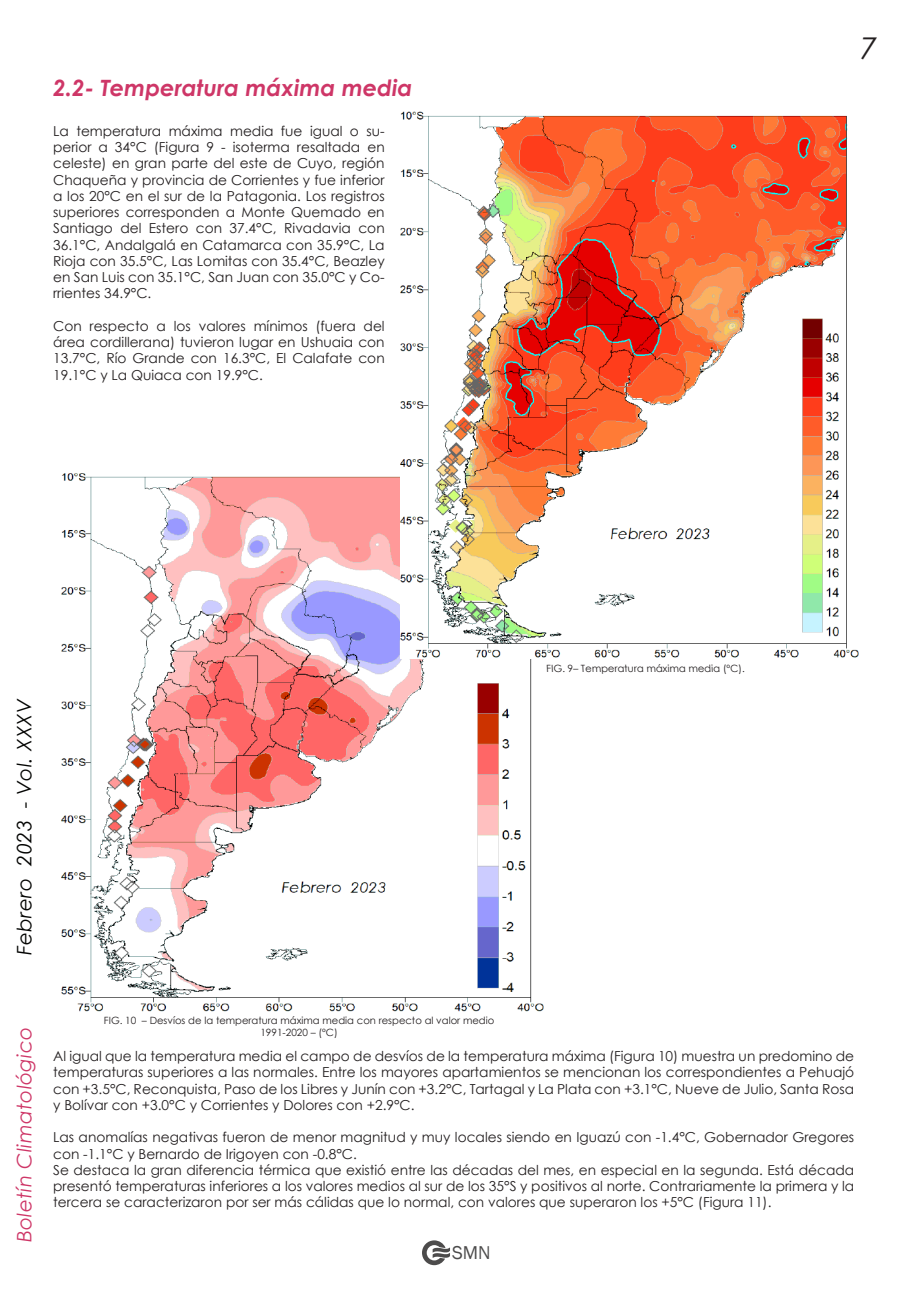
<style>
.page{position:relative;width:911px;height:1290px;background:#fff}
.page>*{position:absolute;margin:0;border:0;box-sizing:border-box;transform-origin:0 0}
.t1{font:italic 30px "Century Gothic";color:#231f20}
.t2{font:italic 700 22.5px "Century Gothic";color:#ce3667}
.t3{font:italic 20px "Century Gothic";letter-spacing:.02em;color:#ce3667}
.t4{font:italic 20px "Century Gothic";letter-spacing:.02em;color:#040503}
.t5{font:19.12px "Franklin Gothic";color:#4c4b4b}
.t6{font:13.75px/16.2px "Century Gothic";color:#231f20;text-align:justify}
.t7{font:10px "Century Gothic";color:#231f20}
</style>
<div class="page">
<svg style="left:422px;top:1240px;width:28px;height:25px"></svg>
<img style="left:62px;top:473px;width:481px;height:539px">
<img style="left:400px;top:111px;width:458px;height:547px">
<p class="t2" style="left:53px;top:71px;width:361px">2.2- Temperatura máxima media</p>
<p class="t6" style="left:53px;top:123px;width:333px">La temperatura máxima media fue igual o su&shy;perior a 34°C (Figura 9 - isoterma resaltada en celeste) en gran parte del este de Cuyo, región Chaqueña y provincia de Corrientes y fue inferior a los 20°C en el sur de la Patagonia. Los registros superiores corresponden a Monte Quemado en Santiago del Estero con 37.4°C, Rivadavia con 36.1°C, Andalgalá en Catamarca con 35.9°C, La Rioja con 35.5°C, Las Lomitas con 35.4°C, Beazley en San Luis con 35.1°C, San Juan con 35.0°C y Co&shy;rrientes 34.9°C.</p>
<p class="t6" style="left:53px;top:318px;width:333px">Con respecto a los valores mínimos (fuera del área cordillerana) tuvieron lugar en Ushuaia con 13.7°C, Río Grande con 16.3°C, El Calafate con 19.1°C y La Quiaca con 19.9°C.</p>
<h1 class="t1" style="left:861px;top:27px;width:18px">7</h1>
<h3 class="t4" style="left:10px;top:955px;width:258px;rotate:-90deg">Febrero 2023 - Vol. XXXV</h3>
<p class="t7" style="left:546px;top:662px;width:201px">FIG. 9– Temperatura máxima media (ºC).</p>
<h3 class="t3" style="left:10px;top:1242px;width:217px;rotate:-90deg">Boletín Climatológico</h3>
<p class="t7" style="left:104px;top:1013px;width:392px">FIG. 10 – Desvíos de la temperatura máxima media con respecto al valor medio</p>
<p class="t7" style="left:260px;top:1025px;width:79px">1991-2020 – (ºC)</p>
<p class="t6" style="left:53px;top:1048px;width:802px">Al igual que la temperatura media el campo de desvíos de la temperatura máxima (Figura 10) muestra un predomino de temperaturas superiores a las normales. Entre los mayores apartamientos se mencionan los correspondientes a Pehuajó con +3.5°C, Reconquista, Paso de los Libres y Junín con +3.2°C, Tartagal y La Plata con +3.1°C, Nueve de Julio, Santa Rosa y Bolívar con +3.0°C y Corrientes y Dolores con +2.9°C.</p>
<p class="t6" style="left:53px;top:1129px;width:802px">Las anomalías negativas fueron de menor magnitud y muy locales siendo en Iguazú con -1.4°C, Gobernador Gregores con -1.1°C y Bernardo de Irigoyen con -0.8°C.</p>
<p class="t6" style="left:53px;top:1161px;width:802px">Se destaca la gran diferencia térmica que existió entre las décadas del mes, en especial en la segunda. Está década presentó temperaturas inferiores a los valores medios al sur de los 35°S y positivos al norte. Contrariamente la primera y la tercera se caracterizaron por ser más cálidas que lo normal, con valores que superaron los +5°C (Figura 11).</p>
<h3 class="t5" style="left:452px;top:1241px;width:40px">SMN</h3>
</div>
